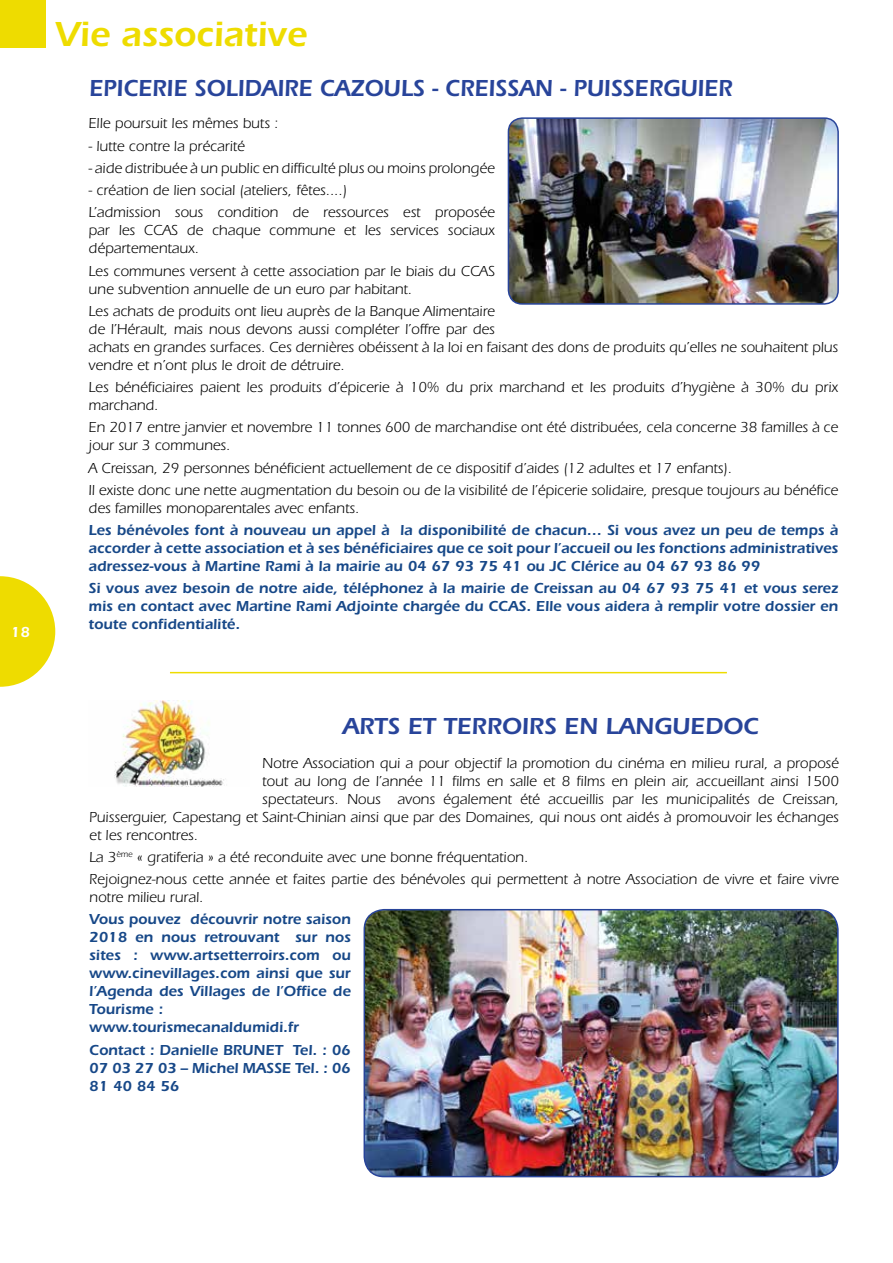
<style>
.page{position:relative;width:893px;height:1263px;background:#fff}
.page>*{position:absolute;margin:0;border:0;box-sizing:border-box;transform-origin:0 0}
.t1{font:600 36px "Itc Eras";color:#eedc00}
.t2{font:600 24px "Itc Eras";color:#28449a;scale:.95 1}
.t3{font:600 24px "Itc Eras";color:#28449a}
.t4{font:15px/18px "Itc Eras";color:#000}
.t5{font:600 15px/18px "Itc Eras";color:#174888;text-align:justify}
.t6{font:600 15px "Itc Eras";color:#fff}
</style>
<div class="page">
<div style="left:0;top:0;width:46px;height:48px;background:#eedc00"></div>
<svg style="left:0;top:576px;width:55px;height:111px"></svg>
<img style="left:508px;top:118px;width:330px;height:186px">
<div style="left:508px;top:117px;width:331px;height:188px;border:2px solid #28449a;border-radius:14px"></div>
<hr style="left:170px;top:672px;width:557px;height:1px;background:#eedc00">
<img style="left:114px;top:701px;width:110px;height:85px">
<img style="left:364px;top:910px;width:474px;height:266px">
<div style="left:364px;top:909px;width:475px;height:268px;border:2px solid #28449a;border-radius:20px"></div>
<p class="t6" style="left:11px;top:623px;width:20px">18</p>
<h1 class="t1" style="left:55px;top:14px;width:253px">Vie associative</h1>
<h2 class="t2" style="left:89px;top:74px;width:677px">EPICERIE SOLIDAIRE CAZOULS - CREISSAN - PUISSERGUIER</h2>
<p class="t4" style="left:89px;top:115px;width:191px">Elle poursuit les mêmes buts :</p>
<p class="t4" style="left:89px;top:137px;width:158px">- lutte contre la précarité</p>
<p class="t4" style="left:89px;top:159px;width:408px">- aide distribuée à un public en difficulté plus ou moins prolongée</p>
<p class="t4" style="left:89px;top:179px;width:408px;line-height:22.2px">- création de lien social (ateliers, fêtes....)<br>L’admission sous condition de ressources est proposée</p>
<p class="t4" style="left:89px;top:222px;width:408px">par les CCAS de chaque commune et les services sociaux départementaux.</p>
<p class="t4" style="left:89px;top:262px;width:408px">Les communes versent à cette association par le biais du CCAS une subvention annuelle de un euro par habitant.</p>
<p class="t4" style="left:89px;top:302px;width:751px">Les achats de produits ont lieu auprès de la Banque Alimentaire<br>de l’Hérault, mais nous devons aussi compléter l’offre par des<br>achats en grandes surfaces. Ces dernières obéissent à la loi en faisant des dons de produits qu’elles ne souhaitent plus vendre et n’ont plus le droit de détruire.</p>
<p class="t4" style="left:89px;top:378px;width:751px">Les bénéficiaires paient les produits d’épicerie à 10% du prix marchand et les produits d’hygiène à 30% du prix marchand.</p>
<p class="t4" style="left:89px;top:419px;width:751px">En 2017 entre janvier et novembre 11 tonnes 600 de marchandise ont été distribuées, cela concerne 38 familles à ce jour sur 3 communes.</p>
<p class="t4" style="left:89px;top:457px;width:751px;line-height:22.2px">A Creissan, 29 personnes bénéficient actuellement de ce dispositif d’aides (12 adultes et 17 enfants).<br>Il existe donc une nette augmentation du besoin ou de la visibilité de l’épicerie solidaire, presque toujours au bénéfice</p>
<p class="t4" style="left:89px;top:499px;width:272px">des familles monoparentales avec enfants.</p>
<p class="t5" style="left:89px;top:521px;width:751px">Les bénévoles font à nouveau un appel à la disponibilité de chacun… Si vous avez un peu de temps à accorder à cette association et à ses bénéficiaires que ce soit pour l’accueil ou les fonctions administratives adressez-vous à Martine Rami à la mairie au 04 67 93 75 41 ou JC Clérice au 04 67 93 86 99</p>
<p class="t5" style="left:89px;top:579px;width:751px">Si vous avez besoin de notre aide, téléphonez à la mairie de Creissan au 04 67 93 75 41 et vous serez mis en contact avec Martine Rami Adjointe chargée du CCAS. Elle vous aidera à remplir votre dossier en toute confidentialité.</p>
<h2 class="t3" style="left:342px;top:712px;width:418px">ARTS ET TERROIRS EN LANGUEDOC</h2>
<p class="t4" style="left:262px;top:754px;width:578px">Notre Association qui a pour objectif la promotion du cinéma en milieu rural, a proposé</p>
<p class="t4" style="left:262px;top:772px;width:578px">tout au long de l’année 11 films en salle et 8 films en plein air, accueillant ainsi 1500</p>
<p class="t4" style="left:262px;top:790px;width:578px">spectateurs. Nous avons également été accueillis par les municipalités de Creissan,</p>
<p class="t4" style="left:89px;top:808px;width:751px">Puisserguier, Capestang et Saint-Chinian ainsi que par des Domaines, qui nous ont aidés à promouvoir les échanges</p>
<p class="t4" style="left:89px;top:826px;width:110px">et les rencontres.</p>
<p class="t4" style="left:89px;top:846px;width:751px;line-height:22.2px">La 3<sup>ème</sup> « gratiferia » a été reconduite avec une bonne fréquentation.<br>Rejoignez-nous cette année et faites partie des bénévoles qui permettent à notre Association de vivre et faire vivre</p>
<p class="t4" style="left:89px;top:888px;width:116px">notre milieu rural.</p>
<p class="t5" style="left:89px;top:910px;width:263px;text-align:left">Vous pouvez découvrir notre saison<br>2018 en nous retrouvant sur nos sites : www.artsetterroirs.com ou www.cinevillages.com ainsi que sur l’Agenda des Villages de l’Office de<br>Tourisme : www.tourismecanaldumidi.fr</p>
<p class="t5" style="left:89px;top:1040px;width:263px">Contact : Danielle BRUNET Tel. : 06<br>07 03 27 03 – Michel MASSE Tel. : 06<br>81 40 84 56</p>
</div>
